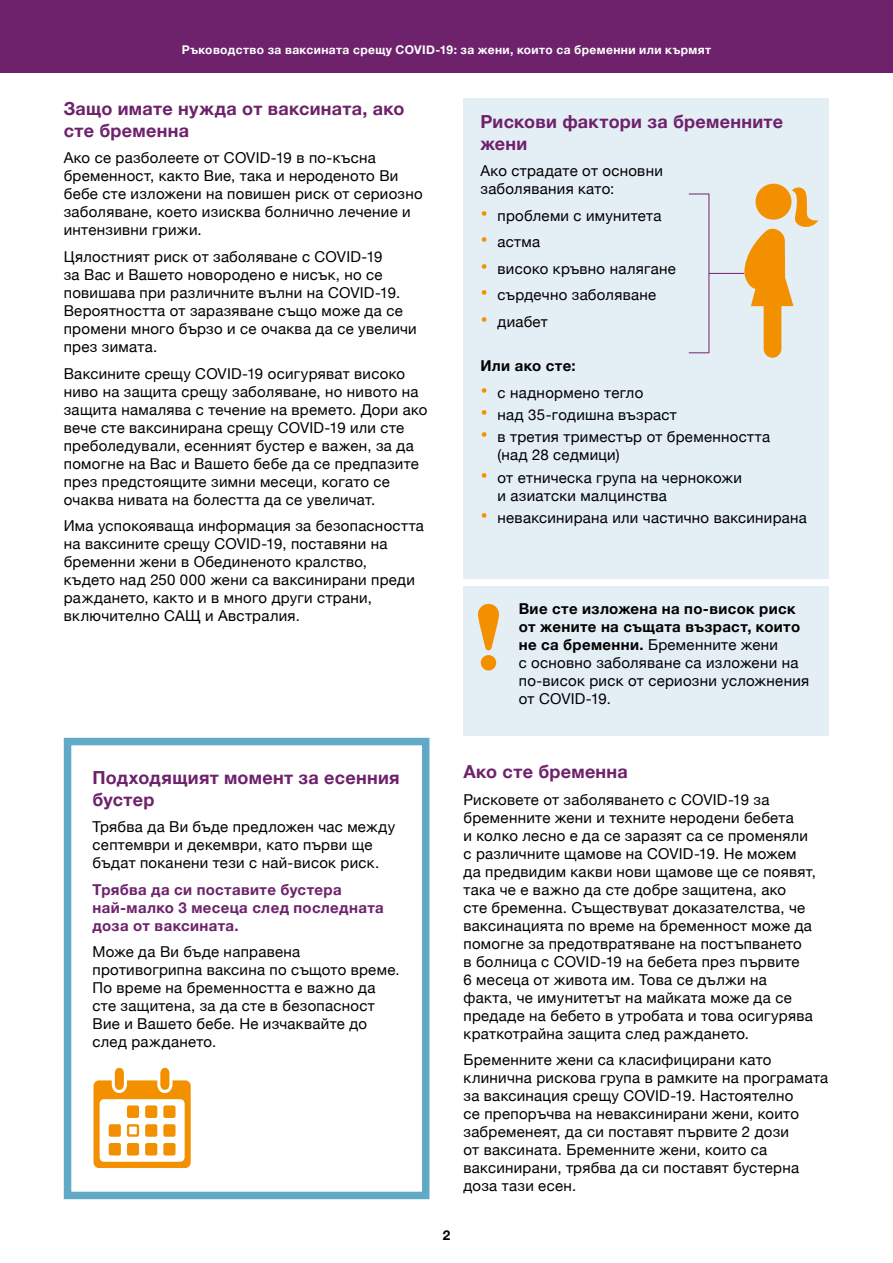
<style>
.page{position:relative;width:893px;height:1263px;background:#fff}
.page>*{position:absolute;margin:0;border:0;box-sizing:border-box;transform-origin:0 0}
.Subdeader{font:700 18px/21.6px "Helvetica Neue";letter-spacing:.015em;color:#6d226b}
.Body{font:15px/18px "Helvetica Neue";letter-spacing:.02em;color:#000}
.Body-2{font:700 15px/18px "Helvetica Neue";letter-spacing:.025em;color:#6d226b}
.Body-3{font:700 15px "Helvetica Neue";letter-spacing:.025em;color:#000}
.t1{font:700 13.5px "Helvetica Neue";color:#000}
.Body-4{font:700 12px "Helvetica Neue";letter-spacing:.03em;color:#fff}
.s1{font-size:21px;color:#f39000}
.s2{font-weight:700}
</style>
<div class="page">
<div style="left:0;top:0;width:893px;height:72px;background:#6d226b"></div>
<div style="left:463px;top:98px;width:366px;height:480px;background:#e4eef5"></div>
<div style="left:64px;top:738px;width:365px;height:461px;border:8px solid #60aac8"></div>
<svg style="left:94px;top:1068px;width:97px;height:100px"></svg>
<svg style="left:689px;top:194px;width:20px;height:1px"></svg>
<hr style="left:709px;top:273px;width:35px;height:1px;background:#6d226b">
<svg style="left:689px;top:352px;width:20px;height:1px"></svg>
<svg style="left:744px;top:184px;width:74px;height:174px"></svg>
<hr style="left:709px;top:194px;width:1px;height:159px;background:#6d226b">
<div style="left:463px;top:587px;width:366px;height:149px;background:#e4eef5"></div>
<svg style="left:478px;top:604px;width:21px;height:46px"></svg>
<div style="left:481px;top:655px;width:15px;height:15px;background:#f39000;border-radius:50%"></div>
<p class="Body-4" style="left:182px;top:41px;width:531px">Ръководство за ваксината срещу COVID-19: за жени, които са бременни или кърмят</p>
<p class="Subdeader" style="left:64px;top:99px;width:342px">Защо имате нужда от ваксината, ако сте бременна</p>
<p class="Body" style="left:64px;top:150px;width:360px">Ако се разболеете от COVID-19 в по-късна бременност, както Вие, така и нероденото Ви бебе сте изложени на повишен риск от сериозно заболяване, което изисква болнично лечение и интензивни грижи.</p>
<p class="Body" style="left:64px;top:248px;width:354px">Цялостният риск от заболяване с COVID-19<br>за Вас и Вашето новородено е нисък, но се повишава при различните вълни на COVID-19.<br>Вероятността от заразяване също може да се промени много бързо и се очаква да се увеличи през зимата.</p>
<p class="Body" style="left:64px;top:365px;width:365px">Ваксините срещу COVID-19 осигуряват високо ниво на защита срещу заболяване, но нивото на защита намалява с течение на времето. Дори ако вече сте ваксинирана срещу COVID-19 или сте преболедували, есенният бустер е важен, за да помогне на Вас и Вашето бебе да се предпазите през предстоящите зимни месеци, когато се очаква нивата на болестта да се увеличат.</p>
<p class="Body" style="left:64px;top:517px;width:362px">Има успокояваща информация за безопасността на ваксините срещу COVID-19, поставяни на бременни жени в Обединеното кралство,<br>където над 250 000 жени са ваксинирани преди раждането, както и в много други страни, включително САЩ и Австралия.</p>
<p class="Subdeader" style="left:480px;top:111px;width:304px">Рискови фактори за бременните жени</p>
<p class="Body" style="left:480px;top:163px;width:184px">Ако страдате от основни заболявания като:</p>
<p class="Body" style="left:480px;top:207px;width:182px"><span class="s1">•</span> проблеми с имунитета</p>
<p class="Body" style="left:480px;top:234px;width:61px"><span class="s1">•</span> астма</p>
<p class="Body" style="left:480px;top:260px;width:197px"><span class="s1">•</span> високо кръвно налягане</p>
<p class="Body" style="left:480px;top:287px;width:177px"><span class="s1">•</span> сърдечно заболяване</p>
<p class="Body" style="left:480px;top:313px;width:69px"><span class="s1">•</span> диабет</p>
<p class="Body-3" style="left:480px;top:354px;width:97px">Или ако сте:</p>
<p class="Body" style="left:480px;top:384px;width:164px"><span class="s1">•</span> с наднормено тегло</p>
<p class="Body" style="left:480px;top:407px;width:198px"><span class="s1">•</span> над 35-годишна възраст</p>
<p class="Body" style="left:497px;top:429px;width:274px;text-indent:-17px"><span class="s1">•</span> в третия триместър от бременността (над 28 седмици)</p>
<p class="Body" style="left:497px;top:469px;width:246px;text-indent:-17px"><span class="s1">•</span> от етническа група на чернокожи и азиатски малцинства</p>
<p class="Body" style="left:480px;top:509px;width:328px"><span class="s1">•</span> неваксинирана или частично ваксинирана</p>
<p class="Body" style="left:519px;top:601px;width:292px"><span class="s2">Вие сте изложена на по-висок риск от жените на същата възраст, които не са бременни.</span> Бременните жени<br>с основно заболяване са изложени на по-висок риск от сериозни усложнения от COVID-19.</p>
<p class="Subdeader" style="left:93px;top:767px;width:309px">Подходящият момент за есенния бустер</p>
<p class="Body" style="left:93px;top:819px;width:304px">Трябва да Ви бъде предложен час между септември и декември, като първи ще бъдат поканени тези с най-висок риск.</p>
<p class="Body-2" style="left:93px;top:881px;width:293px">Трябва да си поставите бустера най-малко 3 месеца след последната доза от ваксината.</p>
<p class="Body" style="left:93px;top:944px;width:308px">Може да Ви бъде направена противогрипна ваксина по същото време.<br>По време на бременността е важно да сте защитена, за да сте в безопасност<br>Вие и Вашето бебе. Не изчаквайте до след раждането.</p>
<p class="Subdeader" style="left:463px;top:761px;width:166px">Ако сте бременна</p>
<p class="Body" style="left:463px;top:791px;width:354px">Рисковете от заболяването с COVID-19 за бременните жени и техните неродени бебета<br>и колко лесно е да се заразят са се променяли с различните щамове на COVID-19. Не можем да предвидим какви нови щамове ще се появят, така че е важно да сте добре защитена, ако<br>сте бременна. Съществуват доказателства, че ваксинацията по време на бременност може да помогне за предотвратяване на постъпването<br>в болница с COVID-19 на бебета през първите<br>6 месеца от живота им. Това се дължи на факта, че имунитетът на майката може да се предаде на бебето в утробата и това осигурява краткотрайна защита след раждането.</p>
<p class="Body" style="left:463px;top:1052px;width:366px">Бременните жени са класифицирани като клинична рискова група в рамките на програмата за ваксинация срещу COVID-19. Настоятелно<br>се препоръчва на неваксинирани жени, които забременеят, да си поставят първите 2 дози<br>от ваксината. Бременните жени, които са ваксинирани, трябва да си поставят бустерна доза тази есен.</p>
<p class="t1" style="left:443px;top:1224px;width:9px">2</p>
</div>
